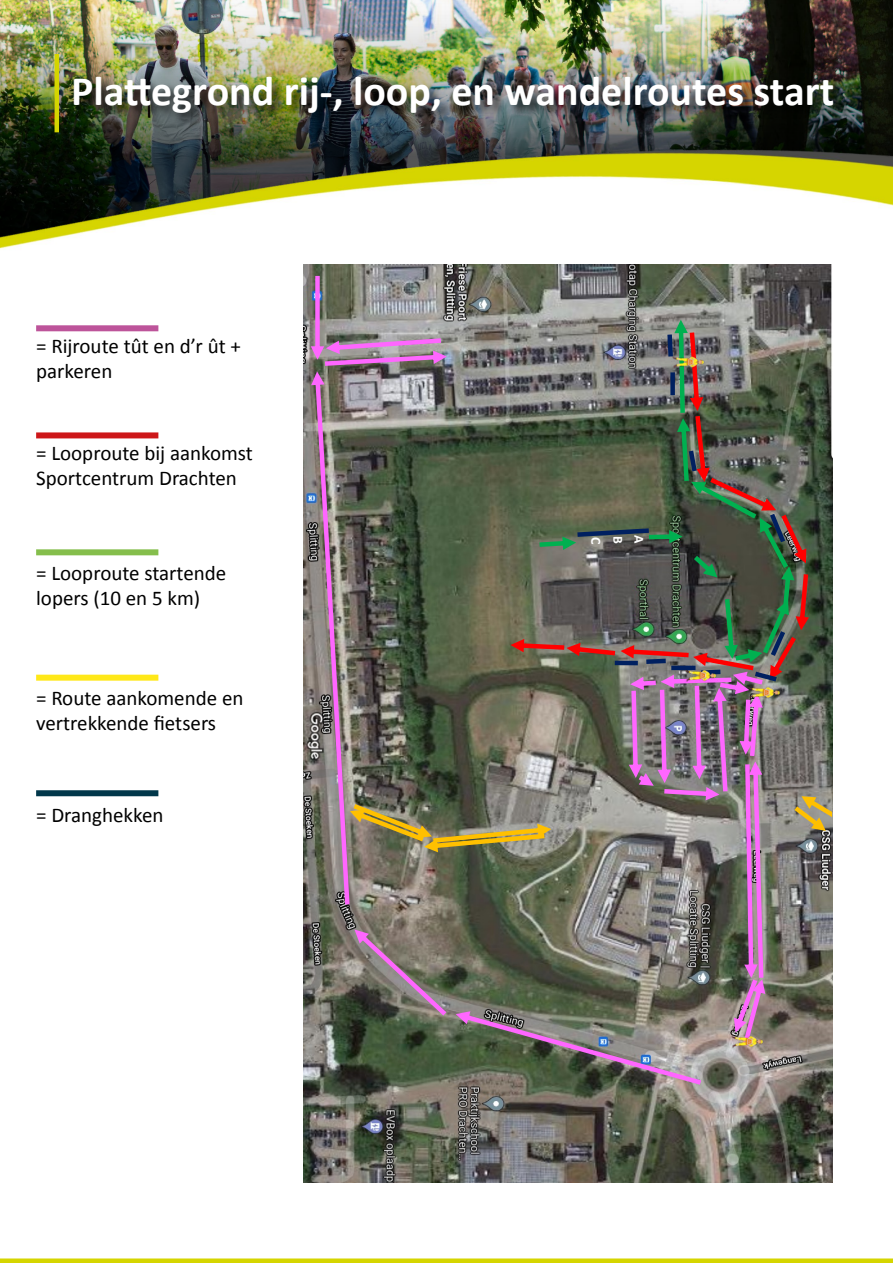
<style>
.page{position:relative;width:893px;height:1263px;background:#fff}
.page>*{position:absolute;margin:0;border:0;box-sizing:border-box;transform-origin:0 0}
.t1{font:700 42px "Calibri";color:#fff}
.t2{font:21px/25.2px "Calibri";color:#000}
.t3{font:700 13.95px "Calibri";color:#fff}
</style>
<div class="page">
<img style="left:0;top:0;width:893px;height:150px">
<img style="left:0;top:150px;width:893px;height:99px">
<div style="left:72px;top:75px;width:775px;height:52px;background:#000;opacity:.75"></div>
<hr style="left:55px;top:54px;width:4px;height:78px;background:#d5d500">
<div style="left:36px;top:325px;width:122px;height:6px;background:#bd549a"></div>
<div style="left:36px;top:432px;width:122px;height:6px;background:#cd1719"></div>
<div style="left:36px;top:549px;width:122px;height:6px;background:#85be4c"></div>
<div style="left:36px;top:675px;width:122px;height:6px;background:#ffe818"></div>
<div style="left:36px;top:790px;width:122px;height:6px;background:#01374a"></div>
<div style="left:0;top:1258px;width:893px;height:5px;background:#d5d500"></div>
<img style="left:303px;top:264px;width:529px;height:918px">
<img style="left:311px;top:276px;width:521px;height:809px">
<h1 class="t1" style="left:71px;top:62px;width:765px">Plattegrond rij-, loop, en wandelroutes start</h1>
<p class="t2" style="left:36px;top:333px;width:206px">= Rijroute tût en d’r ût + parkeren</p>
<p class="t2" style="left:36px;top:440px;width:218px">= Looproute bij aankomst<br>Sportcentrum Drachten</p>
<p class="t2" style="left:36px;top:560px;width:192px">= Looproute startende lopers (10 en 5 km)</p>
<p class="t2" style="left:36px;top:685px;width:209px">= Route aankomende en vertrekkende fietsers</p>
<p class="t2" style="left:36px;top:802px;width:129px">= Dranghekken</p>
<p class="t3" style="left:606px;top:537px;width:9px;rotate:90deg">C</p>
<p class="t3" style="left:628px;top:536px;width:9px;rotate:90deg">B</p>
<p class="t3" style="left:649px;top:535px;width:10px;rotate:90deg">A</p>
</div>
